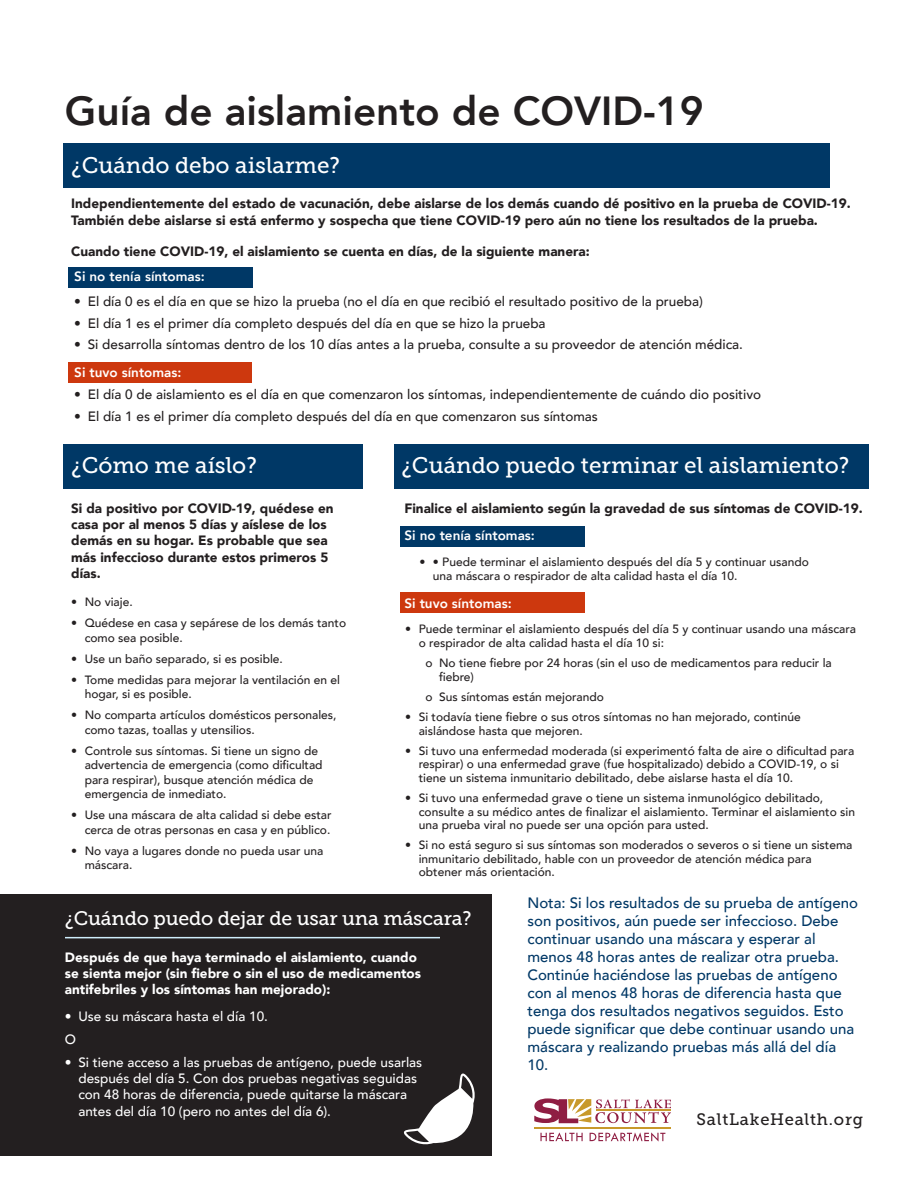
<style>
.page{position:relative;width:918px;height:1188px;background:#fff}
.page>*{position:absolute;margin:0;border:0;box-sizing:border-box;transform-origin:0 0}
.Museo_Header{font:800 40.5px "Avenir";color:#231f20}
.Museo_Sub_Header{font:22.5px "Museo Slab 500";color:#fff}
.Museo_Sub_Header-2{font:19.5px "Museo Slab 500";letter-spacing:-.01em;color:#fff}
.Museo_Sub_Header-3{font:16.5px "Museo Slab 500";letter-spacing:.045em;color:#231f20}
.Avenir_10{font:500 15px/18px "Avenir";color:#003866}
.Bold_Paragraph{font:900 13.5px/16.2px "Avenir";color:#231f20}
.t1{font:500 13.5px "Avenir";color:#231f20}
.Bullet_Points{font:500 13.5px/16.2px "Avenir";color:#fff}
.Bold_Paragraph-2{font:900 13.5px/16.2px "Avenir";color:#fff}
.Bullet_Points-2{font:800 13.5px "Avenir";color:#fff}
.Avenir_10-2{font:800 13.5px "Avenir";color:#fff}
.t2{font:500 12px/14.4px "Avenir";color:#231f20}
</style>
<div class="page">
<div style="left:63px;top:143px;width:766px;height:45px;background:#003866"></div>
<div style="left:0;top:894px;width:492px;height:262px;background:#231f20"></div>
<svg style="left:404px;top:1073px;width:71px;height:72px"></svg>
<div style="left:68px;top:362px;width:184px;height:21px;background:#cd380e"></div>
<div style="left:68px;top:268px;width:185px;height:20px;background:#003866"></div>
<svg style="left:535px;top:1098px;width:136px;height:25px"></svg>
<hr style="left:596px;top:1110px;width:75px;height:1px;background:#c8992b">
<hr style="left:535px;top:1128px;width:136px;height:1px;background:#c8992b">
<svg style="left:540px;top:1132px;width:43px;height:9px"></svg>
<svg style="left:590px;top:1132px;width:75px;height:9px"></svg>
<div style="left:63px;top:444px;width:299px;height:45px;background:#003866"></div>
<div style="left:394px;top:444px;width:474px;height:45px;background:#003866"></div>
<div style="left:400px;top:526px;width:185px;height:21px;background:#003866"></div>
<div style="left:400px;top:592px;width:185px;height:21px;background:#cd380e"></div>
<hr style="left:65px;top:937px;width:375px;height:1px;background:#cfedfb">
<p class="Museo_Header" style="left:65px;top:79px;width:640px">Guía de aislamiento de COVID-19</p>
<p class="Museo_Sub_Header" style="left:71px;top:153px;width:270px">¿Cuándo debo aislarme?</p>
<p class="Bold_Paragraph" style="left:71px;top:195px;width:781px">Independientemente del estado de vacunación, debe aislarse de los demás cuando dé positivo en la prueba de COVID-19.<br>También debe aislarse si está enfermo y sospecha que tiene COVID-19 pero aún no tiene los resultados de la prueba.</p>
<p class="Bold_Paragraph" style="left:71px;top:243px;width:520px">Cuando tiene COVID-19, el aislamiento se cuenta en días, de la siguiente manera:</p>
<p class="Bullet_Points-2" style="left:74px;top:266px;width:132px">Si no tenía síntomas:</p>
<p class="t1" style="left:74px;top:290px;width:630px">• El día 0 es el día en que se hizo la prueba (no el día en que recibió el resultado positivo de la prueba)</p>
<p class="t1" style="left:74px;top:311px;width:473px">• El día 1 es el primer día completo después del día en que se hizo la prueba</p>
<p class="t1" style="left:74px;top:333px;width:670px">• Si desarrolla síntomas dentro de los 10 días antes a la prueba, consulte a su proveedor de atención médica.</p>
<p class="Bullet_Points-2" style="left:74px;top:362px;width:109px">Si tuvo síntomas:</p>
<p class="t1" style="left:74px;top:383px;width:688px">• El día 0 de aislamiento es el día en que comenzaron los síntomas, independientemente de cuándo dio positivo</p>
<p class="t1" style="left:74px;top:404px;width:525px">• El día 1 es el primer día completo después del día en que comenzaron sus síntomas</p>
<p class="Museo_Sub_Header" style="left:71px;top:452px;width:187px">¿Cómo me aíslo?</p>
<p class="Bold_Paragraph" style="left:71px;top:500px;width:264px">Si da positivo por COVID-19, quédese en casa por al menos 5 días y aíslese de los demás en su hogar. Es probable que sea más infeccioso durante estos primeros 5 días.</p>
<p class="t2" style="left:71px;top:594px;width:63px">• No viaje.</p>
<p class="t2" style="left:85px;top:615px;width:263px;text-indent:-14px">• Quédese en casa y sepárese de los demás tanto como sea posible.</p>
<p class="t2" style="left:71px;top:651px;width:213px">• Use un baño separado, si es posible.</p>
<p class="t2" style="left:85px;top:672px;width:257px;text-indent:-14px">• Tome medidas para mejorar la ventilación en el hogar, si es posible.</p>
<p class="t2" style="left:85px;top:707px;width:253px;text-indent:-14px">• No comparta artículos domésticos personales, como tazas, toallas y utensilios.</p>
<p class="t2" style="left:85px;top:743px;width:239px;text-indent:-14px">• Controle sus síntomas. Si tiene un signo de advertencia de emergencia (como dificultad para respirar), busque atención médica de emergencia de inmediato.</p>
<p class="t2" style="left:71px;top:807px;width:262px;text-align:right">• Use una máscara de alta calidad si debe estar cerca de otras personas en casa y en público.</p>
<p class="t2" style="left:85px;top:843px;width:240px;text-indent:-14px">• No vaya a lugares donde no pueda usar una máscara.</p>
<p class="Museo_Sub_Header" style="left:402px;top:452px;width:449px">¿Cuándo puedo terminar el aislamiento?</p>
<p class="Bold_Paragraph" style="left:404px;top:500px;width:460px">Finalice el aislamiento según la gravedad de sus síntomas de COVID-19.</p>
<p class="Avenir_10-2" style="left:404px;top:525px;width:132px">Si no tenía síntomas:</p>
<p class="t2" style="left:433px;top:554px;width:377px;text-indent:-14px">• • Puede terminar el aislamiento después del día 5 y continuar usando una máscara o respirador de alta calidad hasta el día 10.</p>
<p class="Avenir_10-2" style="left:404px;top:593px;width:109px">Si tuvo síntomas:</p>
<p class="t2" style="left:419px;top:622px;width:439px;line-height:13.5px;text-indent:-14px">• Puede terminar el aislamiento después del día 5 y continuar usando una máscara o respirador de alta calidad hasta el día 10 si:</p>
<p class="t2" style="left:439px;top:656px;width:394px;line-height:13.5px;text-indent:-14px">o No tiene fiebre por 24 horas (sin el uso de medicamentos para reducir la fiebre)</p>
<p class="t2" style="left:426px;top:689px;width:180px">o Sus síntomas están mejorando</p>
<p class="t2" style="left:419px;top:710px;width:383px;line-height:13.5px;text-indent:-14px">• Si todavía tiene fiebre o sus otros síntomas no han mejorado, continúe aislándose hasta que mejoren.</p>
<p class="t2" style="left:419px;top:743px;width:437px;line-height:13.5px;text-indent:-14px">• Si tuvo una enfermedad moderada (si experimentó falta de aire o dificultad para respirar) o una enfermedad grave (fue hospitalizado) debido a COVID-19, o si tiene un sistema inmunitario debilitado, debe aislarse hasta el día 10.</p>
<p class="t2" style="left:419px;top:791px;width:438px;line-height:13.5px;text-indent:-14px">• Si tuvo una enfermedad grave o tiene un sistema inmunológico debilitado, consulte a su médico antes de finalizar el aislamiento. Terminar el aislamiento sin una prueba viral no puede ser una opción para usted.</p>
<p class="t2" style="left:419px;top:838px;width:435px;line-height:13.5px;text-indent:-14px">• Si no está seguro si sus síntomas son moderados o severos o si tiene un sistema inmunitario debilitado, hable con un proveedor de atención médica para obtener más orientación.</p>
<p class="Museo_Sub_Header-2" style="left:65px;top:907px;width:408px">¿Cuándo puedo dejar de usar una máscara?</p>
<p class="Bold_Paragraph-2" style="left:65px;top:949px;width:358px">Después de que haya terminado el aislamiento, cuando se sienta mejor (sin fiebre o sin el uso de medicamentos antifebriles y los síntomas han mejorado):</p>
<p class="Bullet_Points" style="left:65px;top:1008px;width:205px">• Use su máscara hasta el día 10.</p>
<p class="Bullet_Points" style="left:65px;top:1030px;width:13px">O</p>
<p class="Bullet_Points" style="left:78px;top:1053px;width:345px;text-indent:-14px">• Si tiene acceso a las pruebas de antígeno, puede usarlas después del día 5. Con dos pruebas negativas seguidas con 48 horas de diferencia, puede quitarse la máscara antes del día 10 (pero no antes del día 6).</p>
<p class="Avenir_10" style="left:527px;top:893px;width:332px">Nota: Si los resultados de su prueba de antígeno son positivos, aún puede ser infeccioso. Debe continuar usando una máscara y esperar al menos 48 horas antes de realizar otra prueba.<br>Continúe haciéndose las pruebas de antígeno con al menos 48 horas de diferencia hasta que tenga dos resultados negativos seguidos. Esto puede significar que debe continuar usando una máscara y realizando pruebas más allá del día 10.</p>
<p class="Museo_Sub_Header-3" style="left:697px;top:1111px;width:168px">SaltLakeHealth.org</p>
</div>
